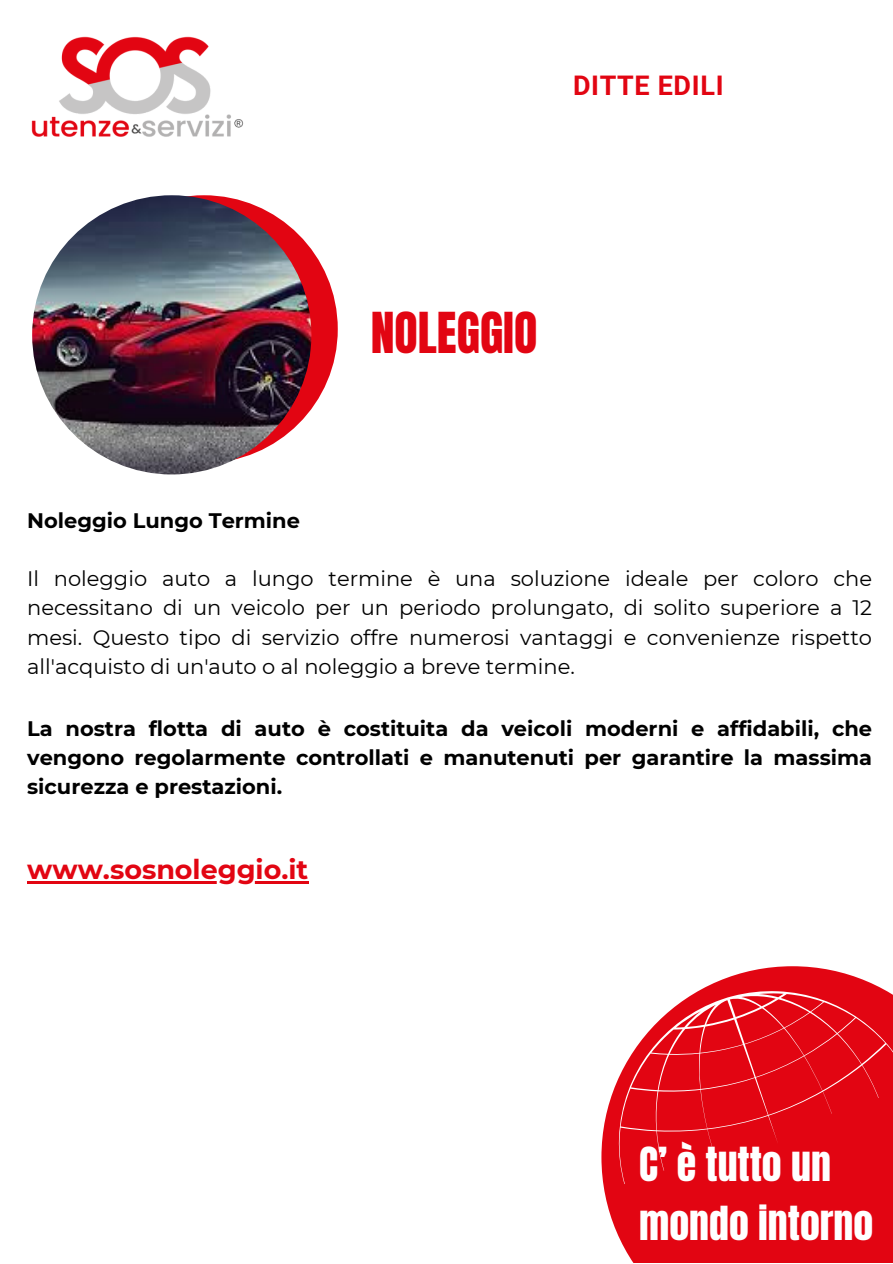
<style>
.page{position:relative;width:893px;height:1264px;background:#fff}
.page>*{position:absolute;margin:0;border:0;box-sizing:border-box;transform-origin:0 0}
.t1{font:48px "Anton";color:#e20512}
.t2{font:39.9px/58.5px "Anton";color:#fff}
.t3{font:700 27px "Montserrat";color:#e20512}
.t4{font:700 27px "Roboto";letter-spacing:.025em;color:#e20512}
.t5{font:21px/29.2px "Montserrat";color:#000;text-align:justify}
.t6{font:700 21px/29.2px "Montserrat";color:#000;text-align:justify}
</style>
<div class="page">
<div style="left:70px;top:195px;width:268px;height:268px;background:#e20512;border-radius:50%"></div>
<img style="left:32px;top:195px;width:279px;height:279px;border-radius:50%">
<svg style="left:601px;top:966px;width:291px;height:296px;fill:#e20512"></svg>
<svg style="left:618px;top:990px;width:274px;height:194px;background:#e41e29"></svg>
<hr style="left:27px;top:881px;width:281px;height:2px;background:#e20512">
<img style="left:31px;top:36px;width:213px;height:101px">
<p class="t4" style="left:573px;top:70px;width:152px">DITTE EDILI</p>
<p class="t1" style="left:370px;top:299px;width:168px">NOLEGGIO</p>
<p class="t6" style="left:27px;top:505px;width:274px">Noleggio Lungo Termine</p>
<p class="t5" style="left:27px;top:564px;width:846px">Il noleggio auto a lungo termine è una soluzione ideale per coloro che necessitano di un veicolo per un periodo prolungato, di solito superiore a 12 mesi. Questo tipo di servizio offre numerosi vantaggi e convenienze rispetto all'acquisto di un'auto o al noleggio a breve termine.</p>
<p class="t6" style="left:27px;top:713px;width:846px">La nostra flotta di auto è costituita da veicoli moderni e affidabili, che vengono regolarmente controllati e manutenuti per garantire la massima sicurezza e prestazioni.</p>
<p class="t3" style="left:27px;top:853px;width:282px">www.sosnoleggio.it</p>
<p class="t2" style="left:639px;top:1135px;width:235px">C’ è tutto un mondo intorno</p>
</div>
